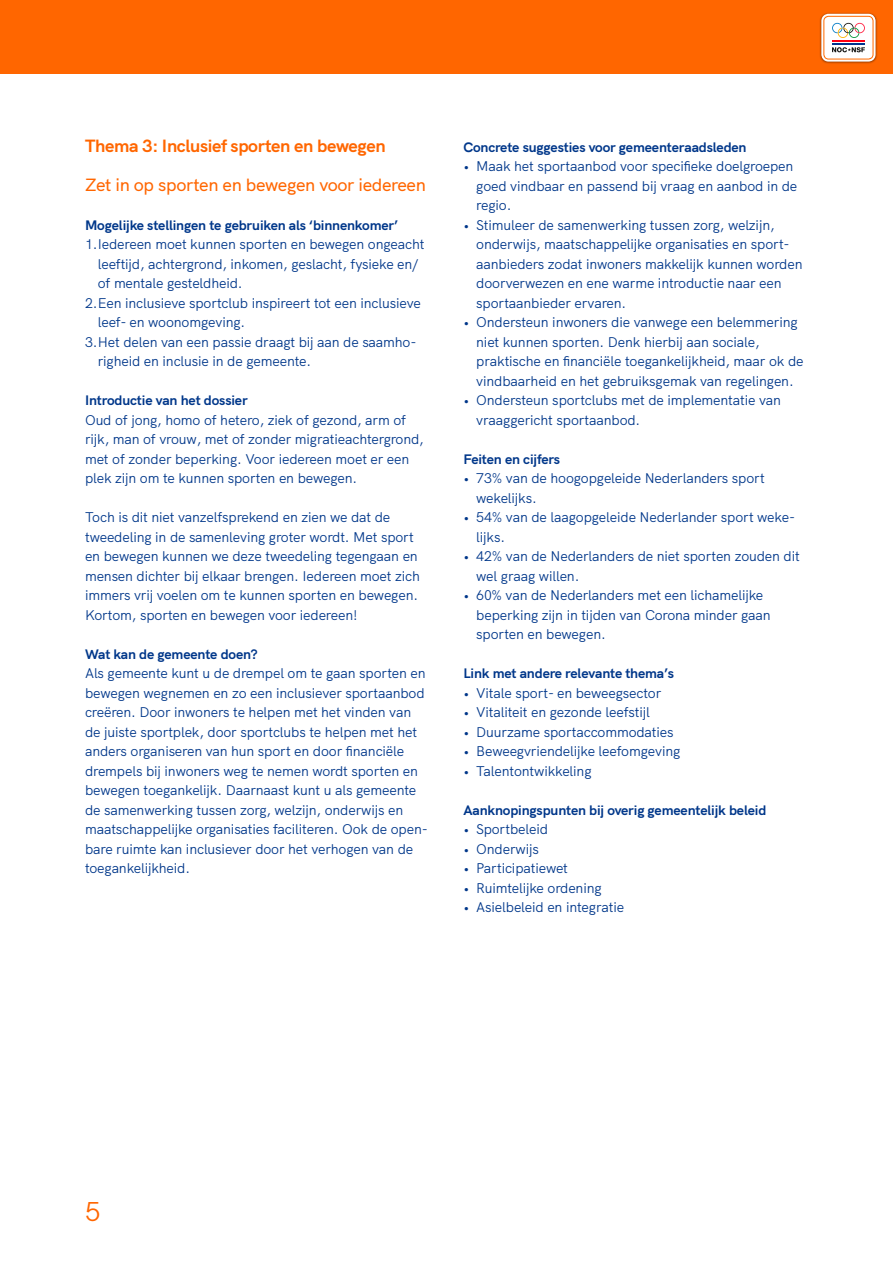
<style>
.page{position:relative;width:893px;height:1263px;background:#fff}
.page>*{position:absolute;margin:0;border:0;box-sizing:border-box;transform-origin:0 0}
.t1{font:27px "HK Grotesk";color:#f60}
.TUSSENKOP{font:500 18px "HK Grotesk";letter-spacing:-.02em;color:#f60}
.THEMA{font:700 18px "HK Grotesk";letter-spacing:-.02em;color:#f60}
.BODY{font:13.95px/19.5px "HK Grotesk";letter-spacing:-.01em;color:#00378a}
.BODY_BOLD_AL{font:700 13.95px "HK Grotesk";letter-spacing:-.01em;color:#00378a}
</style>
<div class="page">
<div style="left:0;top:0;width:893px;height:73px;background:#f60"></div>
<img style="left:820px;top:13px;width:57px;height:51px">
<svg style="left:821px;top:14px;width:54px;height:48px;background:#e8d5cc"></svg>
<p class="THEMA" style="left:85px;top:131px;width:302px">Thema 3: Inclusief sporten en bewegen</p>
<p class="TUSSENKOP" style="left:85px;top:170px;width:342px">Zet in op sporten en bewegen voor iedereen</p>
<p class="BODY_BOLD_AL" style="left:85px;top:214px;width:314px">Mogelijke stellingen te gebruiken als ‘binnenkomer’</p>
<p class="BODY" style="left:98px;top:233px;width:328px;text-indent:-13px">1.Iedereen moet kunnen sporten en bewegen ongeacht leeftijd, achtergrond, inkomen, geslacht, fysieke en/ of mentale gesteldheid.</p>
<p class="BODY" style="left:98px;top:292px;width:325px;text-indent:-13px">2.Een inclusieve sportclub inspireert tot een inclusieve leef- en woonomgeving.</p>
<p class="BODY" style="left:98px;top:331px;width:320px;text-indent:-13px">3.Het delen van een passie draagt bij aan de saamho&shy;righeid en inclusie in de gemeente.</p>
<p class="BODY_BOLD_AL" style="left:85px;top:389px;width:164px">Introductie van het dossier</p>
<p class="BODY" style="left:85px;top:409px;width:340px">Oud of jong, homo of hetero, ziek of gezond, arm of rijk, man of vrouw, met of zonder migratieachtergrond, met of zonder beperking. Voor iedereen moet er een plek zijn om te kunnen sporten en bewegen.</p>
<p class="BODY" style="left:85px;top:506px;width:336px">Toch is dit niet vanzelfsprekend en zien we dat de tweedeling in de samenleving groter wordt. Met sport en bewegen kunnen we deze tweedeling tegengaan en mensen dichter bij elkaar brengen. Iedereen moet zich immers vrij voelen om te kunnen sporten en bewegen.<br>Kortom, sporten en bewegen voor iedereen!</p>
<p class="BODY_BOLD_AL" style="left:85px;top:643px;width:174px">Wat kan de gemeente doen?</p>
<p class="BODY" style="left:85px;top:662px;width:344px">Als gemeente kunt u de drempel om te gaan sporten en bewegen wegnemen en zo een inclusiever sportaanbod creëren. Door inwoners te helpen met het vinden van de juiste sportplek, door sportclubs te helpen met het anders organiseren van hun sport en door financiële drempels bij inwoners weg te nemen wordt sporten en bewegen toegankelijk. Daarnaast kunt u als gemeente de samenwerking tussen zorg, welzijn, onderwijs en maatschappelijke organisaties faciliteren. Ook de open&shy;bare ruimte kan inclusiever door het verhogen van de toegankelijkheid.</p>
<p class="BODY_BOLD_AL" style="left:463px;top:136px;width:285px">Concrete suggesties voor gemeenteraadsleden</p>
<p class="BODY" style="left:476px;top:155px;width:323px;text-indent:-13px">• Maak het sportaanbod voor specifieke doelgroepen goed vindbaar en passend bij vraag en aanbod in de regio.</p>
<p class="BODY" style="left:476px;top:214px;width:328px;text-indent:-13px">• Stimuleer de samenwerking tussen zorg, welzijn, onderwijs, maatschappelijke organisaties en sport&shy;aanbieders zodat inwoners makkelijk kunnen worden doorverwezen en ene warme introductie naar een sportaanbieder ervaren.</p>
<p class="BODY" style="left:476px;top:311px;width:329px;text-indent:-13px">• Ondersteun inwoners die vanwege een belemmering niet kunnen sporten. Denk hierbij aan sociale, praktische en financiële toegankelijkheid, maar ok de vindbaarheid en het gebruiksgemak van regelingen.</p>
<p class="BODY" style="left:476px;top:389px;width:306px;text-indent:-13px">• Ondersteun sportclubs met de implementatie van vraaggericht sportaanbod.</p>
<p class="BODY_BOLD_AL" style="left:463px;top:448px;width:98px">Feiten en cijfers</p>
<p class="BODY" style="left:476px;top:467px;width:290px;text-indent:-13px">• 73% van de hoogopgeleide Nederlanders sport wekelijks.</p>
<p class="BODY" style="left:476px;top:506px;width:320px;text-indent:-13px">• 54% van de laagopgeleide Nederlander sport weke&shy;lijks.</p>
<p class="BODY" style="left:476px;top:545px;width:325px;text-indent:-13px">• 42% van de Nederlanders de niet sporten zouden dit wel graag willen.</p>
<p class="BODY" style="left:476px;top:584px;width:296px;text-indent:-13px">• 60% van de Nederlanders met een lichamelijke beperking zijn in tijden van Corona minder gaan sporten en bewegen.</p>
<p class="BODY_BOLD_AL" style="left:463px;top:662px;width:212px">Link met andere relevante thema’s</p>
<p class="BODY" style="left:463px;top:682px;width:199px">• Vitale sport- en beweegsector</p>
<p class="BODY" style="left:463px;top:701px;width:188px">• Vitaliteit en gezonde leefstijl</p>
<p class="BODY" style="left:463px;top:721px;width:212px">• Duurzame sportaccommodaties</p>
<p class="BODY" style="left:463px;top:740px;width:218px">• Beweegvriendelijke leefomgeving</p>
<p class="BODY" style="left:463px;top:760px;width:130px">• Talentontwikkeling</p>
<p class="BODY_BOLD_AL" style="left:463px;top:799px;width:304px">Aanknopingspunten bij overig gemeentelijk beleid</p>
<p class="BODY" style="left:463px;top:818px;width:86px">• Sportbeleid</p>
<p class="BODY" style="left:463px;top:838px;width:77px">• Onderwijs</p>
<p class="BODY" style="left:463px;top:857px;width:106px">• Participatiewet</p>
<p class="BODY" style="left:463px;top:877px;width:140px">• Ruimtelijke ordening</p>
<p class="BODY" style="left:463px;top:896px;width:162px">• Asielbeleid en integratie</p>
<h1 class="t1" style="left:85px;top:1190px;width:17px">5</h1>
</div>
